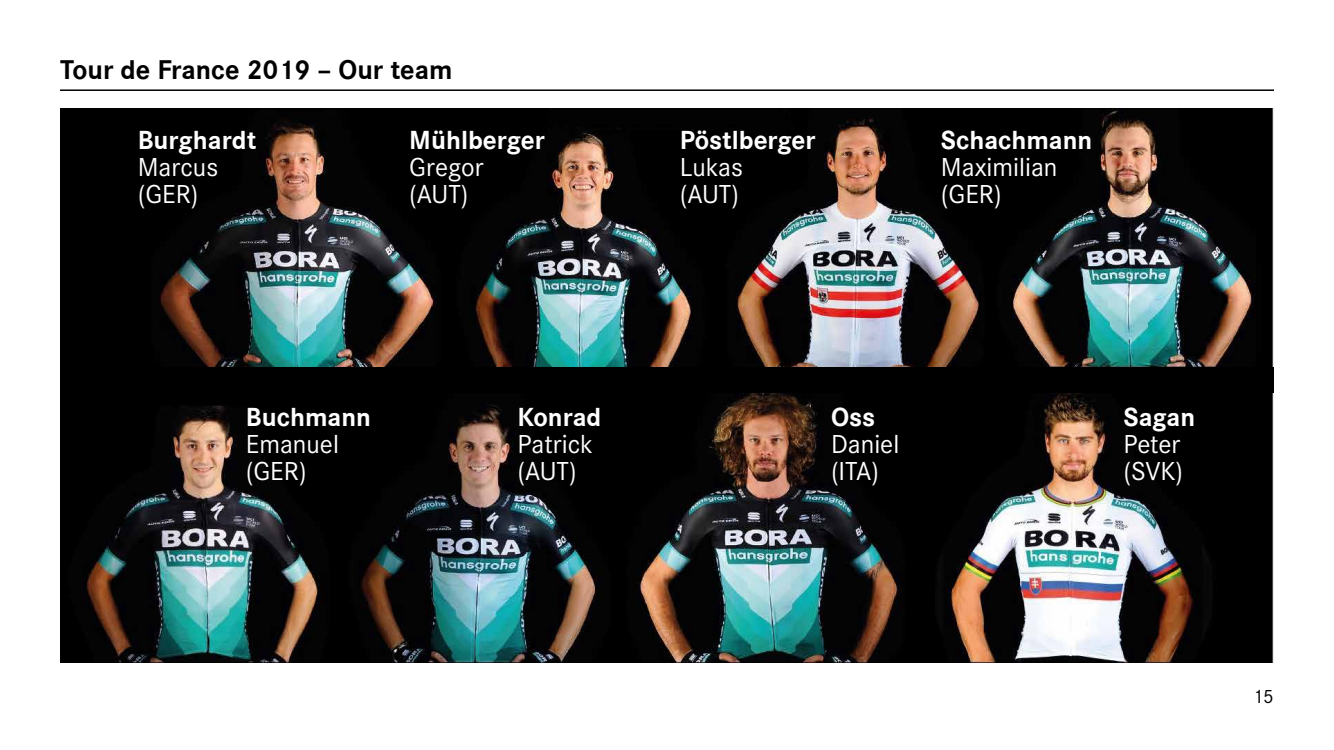
<style>
.page{position:relative;width:1334px;height:750px;background:#fff}
.page>*{position:absolute;margin:0;border:0;box-sizing:border-box;transform-origin:0 0}
.t1{font:700 28px "Corporate S Global";color:#000}
.t2{font:27px/27px "Corporate S Global";color:#fff}
.t3{font:700 27px "Corporate S Global";color:#fff}
.t4{font:20px "Corporate S Global";color:#000}
</style>
<div class="page">
<hr style="left:60px;top:89px;width:1214px;height:2px;background:#000">
<div style="left:60px;top:314px;width:1214px;height:122px;background:#000"></div>
<img style="left:60px;top:108px;width:1214px;height:259px">
<img style="left:60px;top:393px;width:1214px;height:270px">
<p class="t1" style="left:60px;top:53px;width:394px">Tour de France 2019 – Our team</p>
<p class="t3" style="left:138px;top:124px;width:120px">Burghardt</p>
<p class="t2" style="left:138px;top:153px;width:82px">Marcus (GER)</p>
<p class="t3" style="left:409px;top:124px;width:137px">Mühlberger</p>
<p class="t2" style="left:409px;top:153px;width:76px">Gregor (AUT)</p>
<p class="t3" style="left:246px;top:401px;width:127px">Buchmann</p>
<p class="t2" style="left:246px;top:430px;width:95px">Emanuel (GER)</p>
<p class="t3" style="left:518px;top:401px;width:85px">Konrad</p>
<p class="t2" style="left:518px;top:430px;width:77px">Patrick (AUT)</p>
<p class="t3" style="left:680px;top:124px;width:137px">Pöstlberger</p>
<p class="t2" style="left:680px;top:153px;width:65px">Lukas (AUT)</p>
<p class="t3" style="left:941px;top:124px;width:153px">Schachmann</p>
<p class="t2" style="left:941px;top:153px;width:118px">Maximilian (GER)</p>
<p class="t3" style="left:831px;top:401px;width:46px">Oss</p>
<p class="t2" style="left:831px;top:430px;width:70px">Daniel (ITA)</p>
<p class="t3" style="left:1123px;top:401px;width:73px">Sagan</p>
<p class="t2" style="left:1123px;top:430px;width:61px">Peter (SVK)</p>
<p class="t4" style="left:1253px;top:685px;width:23px">15</p>
</div>
